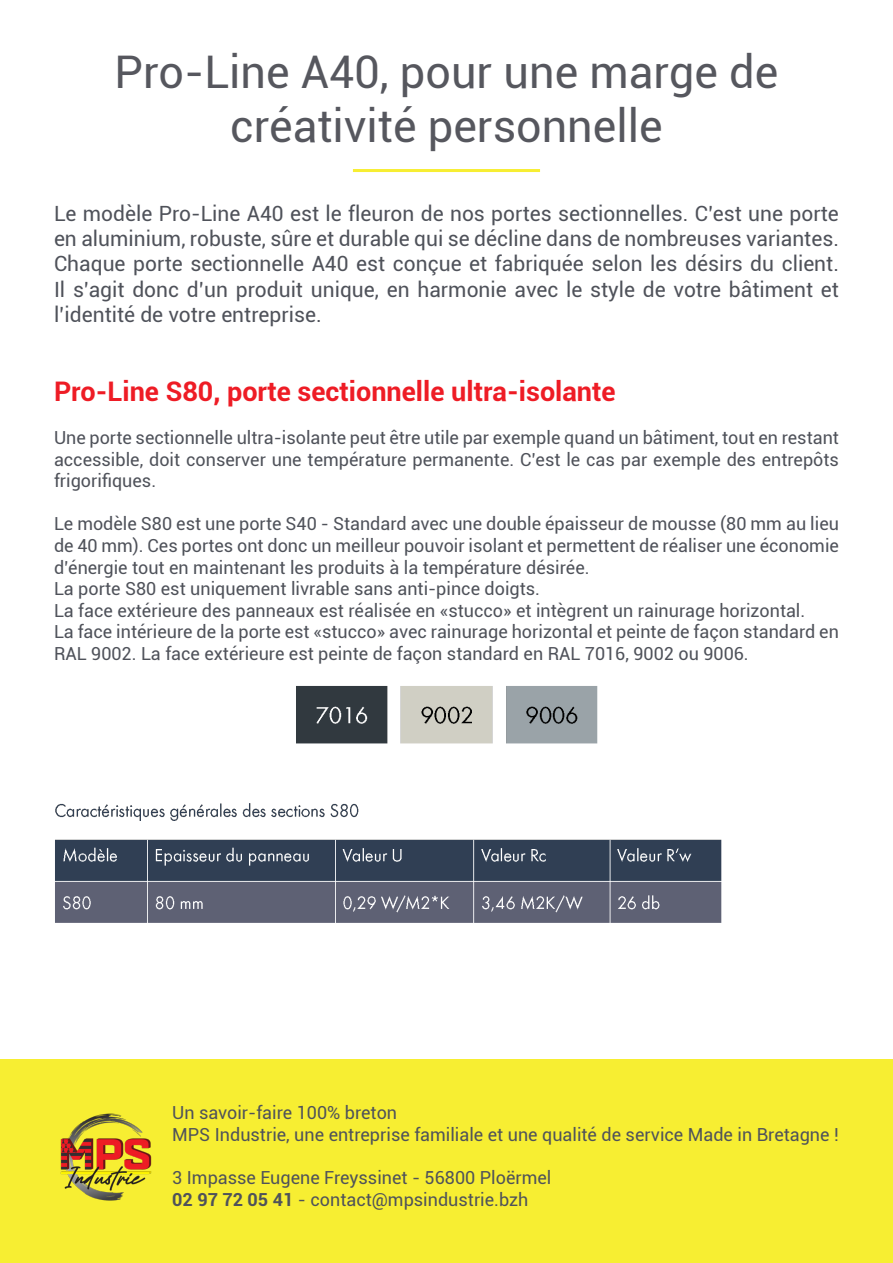
<style>
.page{position:relative;width:893px;height:1263px;background:#fff}
.page>*{position:absolute;margin:0;border:0;box-sizing:border-box;transform-origin:0 0}
.t1{font:45px/54px "Roboto";color:#56575e;text-align:center}
.t2{font:700 27px "Roboto";color:#ee1c25}
.t3{font:21px/25.2px "Roboto";color:#4f525a;text-align:justify}
.t4{font:18px/21.6px "Roboto";color:#4f525a;text-align:justify}
.s1{font-weight:700}
</style>
<div class="page">
<div style="left:0;top:1060px;width:893px;height:203px;background:#f7ee32"></div>
<img style="left:55px;top:803px;width:667px;height:120px">
<img style="left:296px;top:686px;width:302px;height:58px">
<img style="left:60px;top:1113px;width:92px;height:88px">
<hr style="left:353px;top:169px;width:187px;height:3px;background:#f7ee32">
<p class="t1" style="left:115px;top:43px;width:665px">Pro-Line A40, pour une marge de créativité personnelle</p>
<p class="t3" style="left:54px;top:200px;width:786px">Le modèle Pro-Line A40 est le fleuron de nos portes sectionnelles. C’est une porte en aluminium, robuste, sûre et durable qui se décline dans de nombreuses variantes.<br>Chaque porte sectionnelle A40 est conçue et fabriquée selon les désirs du client.<br>Il s’agit donc d’un produit unique, en harmonie avec le style de votre bâtiment et l’identité de votre entreprise.</p>
<p class="t2" style="left:54px;top:372px;width:563px">Pro-Line S80, porte sectionnelle ultra-isolante</p>
<p class="t4" style="left:54px;top:426px;width:786px">Une porte sectionnelle ultra-isolante peut être utile par exemple quand un bâtiment, tout en restant accessible, doit conserver une température permanente. C’est le cas par exemple des entrepôts frigorifiques.</p>
<p class="t4" style="left:54px;top:513px;width:786px">Le modèle S80 est une porte S40 - Standard avec une double épaisseur de mousse (80 mm au lieu de 40 mm). Ces portes ont donc un meilleur pouvoir isolant et permettent de réaliser une économie d’énergie tout en maintenant les produits à la température désirée.</p>
<p class="t4" style="left:54px;top:577px;width:488px">La porte S80 est uniquement livrable sans anti-pince doigts.</p>
<p class="t4" style="left:54px;top:599px;width:753px">La face extérieure des panneaux est réalisée en «stucco» et intègrent un rainurage horizontal.</p>
<p class="t4" style="left:54px;top:621px;width:786px">La face intérieure de la porte est «stucco» avec rainurage horizontal et peinte de façon standard en<br>RAL 9002. La face extérieure est peinte de façon standard en RAL 7016, 9002 ou 9006.</p>
<p class="t4" style="left:172px;top:1101px;width:226px">Un savoir-faire 100% breton</p>
<p class="t4" style="left:172px;top:1123px;width:668px">MPS Industrie, une entreprise familiale et une qualité de service Made in Bretagne !</p>
<p class="t4" style="left:172px;top:1166px;width:381px">3 Impasse Eugene Freyssinet - 56800 Ploërmel</p>
<p class="t4" style="left:172px;top:1188px;width:358px"><span class="s1">02 97 72 05 41</span> - contact@mpsindustrie.bzh</p>
</div>
